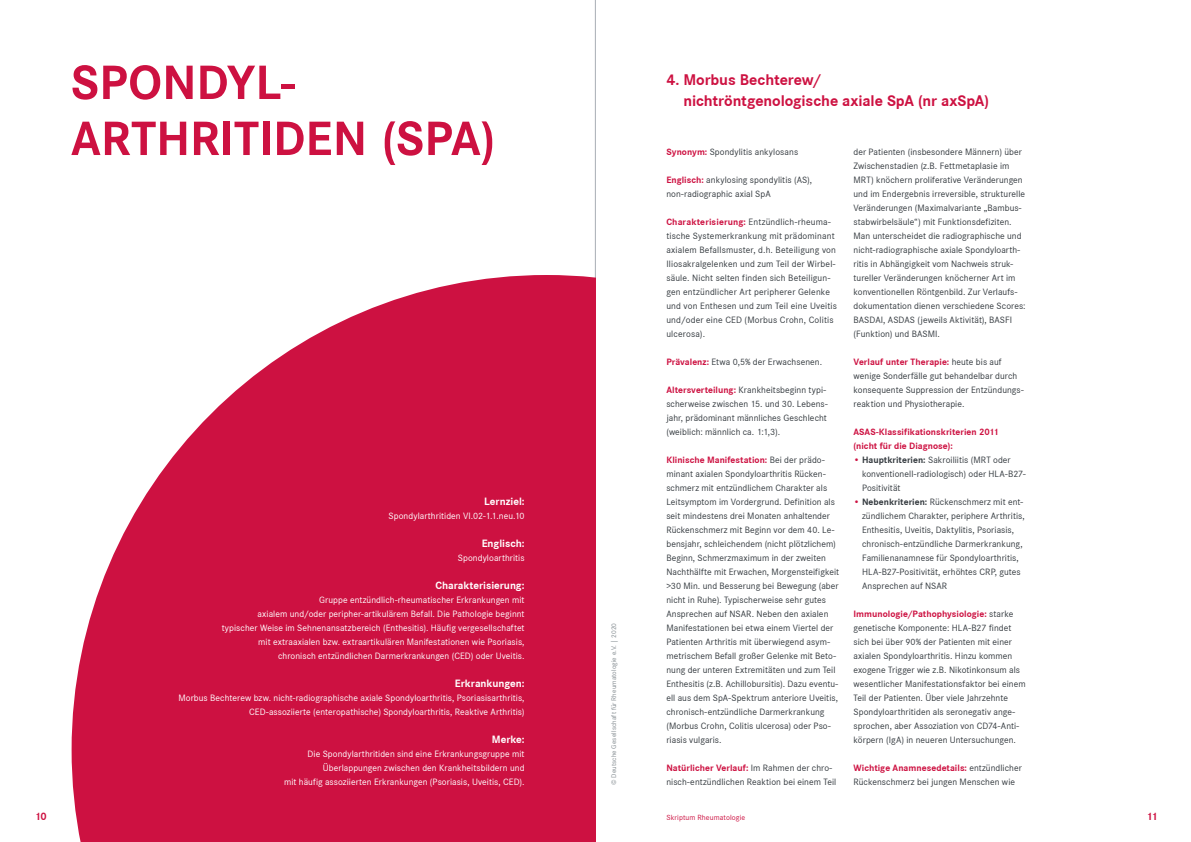
<style>
.page{position:relative;width:1191px;height:842px;background:#fff}
.page>*{position:absolute;margin:0;border:0;box-sizing:border-box;transform-origin:0 0}
.t1{font:700 50px/56px "Corporate S";color:#cd1141}
.t2{font:700 16px/21px "Corporate S";letter-spacing:-.005em;color:#cd1141}
.t3{font:700 11px "Corporate S";color:#fff}
.t4{font:700 11px "Corporate S";color:#cd1141}
.t5{font:9.5px/14px "Corporate S";letter-spacing:.005em;color:#353b40}
.t6{font:9.5px/14px "Corporate S";letter-spacing:.005em;color:#fff;text-align:right}
.t7{font:700 9.5px/14px "Corporate S";letter-spacing:.005em;color:#cd1141}
.t8{font:7.8px "Corporate S";letter-spacing:.015em;color:#cd1141}
.t9{font:7px "Corporate S";letter-spacing:.02em;color:#828a8f}
.s1{font-weight:700;color:#cd1141}
.s2{font-weight:700}
</style>
<div class="page">
<hr style="left:595px;top:0;width:1px;height:842px;background:#a8aeb4">
<svg style="left:72px;top:275px;width:523px;height:567px;fill:#cd1141"></svg>
<h1 class="t1" style="left:71px;top:55px;width:426px">Spondyl&shy;arthritiden (SpA)</h1>
<p class="t3" style="left:484px;top:495px;width:42px">Lernziel:</p>
<p class="t6" style="left:388px;top:509px;width:137px">Spondylarthritiden VI.02-1.1.neu.10</p>
<p class="t3" style="left:482px;top:537px;width:44px">Englisch:</p>
<p class="t6" style="left:458px;top:551px;width:68px">Spondyloarthritis</p>
<p class="t3" style="left:435px;top:579px;width:91px">Charakterisierung:</p>
<p class="t6" style="left:222px;top:593px;width:304px">Gruppe entzündlich-rheumatischer Erkrankungen mit<br>axialem und/oder peripher-artikulärem Befall. Die Pathologie beginnt typischer Weise im Sehnenansatzbereich (Enthesitis). Häufig vergesellschaftet mit extraaxialen bzw. extraartikulären Manifestationen wie Psoriasis, chronisch entzündlichen Darmerkrankungen (CED) oder Uveitis.</p>
<p class="t3" style="left:455px;top:677px;width:71px">Erkrankungen:</p>
<p class="t6" style="left:178px;top:691px;width:348px">Morbus Bechterew bzw. nicht-radiographische axiale Spondyloarthritis, Psoriasisarthritis,<br>CED-assoziierte (enteropathische) Spondyloarthritis, Reaktive Arthritis)</p>
<p class="t3" style="left:492px;top:733px;width:34px">M erke:</p>
<p class="t6" style="left:284px;top:747px;width:242px">Die Spondylarthritiden sind eine Erkrankungsgruppe mit<br>Überlappungen zwischen den Krankheitsbildern und<br>mit häufig assoziierten Erkrankungen (Psoriasis, Uveitis, CED).</p>
<p class="t9" style="left:610px;top:785px;width:164px;rotate:-90deg">© Deutsche Gesellschaft für Rheumatologie e.V. | 2020</p>
<h2 class="t2" style="left:683px;top:69px;width:307px;text-indent:-17px">4. M orbus Bechterew/<br>nichtröntgenologische axiale SpA (nr axSpA)</h2>
<p class="t5" style="left:666px;top:145px;width:133px"><span class="s1">Synonym:</span> Spondylitis ankylosans</p>
<p class="t5" style="left:666px;top:173px;width:147px"><span class="s1">Englisch:</span> ankylosing spondylitis (AS), non-radiographic axial SpA</p>
<p class="t5" style="left:666px;top:215px;width:172px"><span class="s1">Charakterisierung:</span> Entzündlich-rheuma&shy;tische Systemerkrankung mit prädominant axialem Befallsmuster, d.h. Beteiligung von Iliosakralgelenken und zum Teil der Wirbel&shy;säule. Nicht selten finden sich Beteiligun&shy;gen entzündlicher Art peripherer Gelenke und von Enthesen und zum Teil eine Uveitis und/oder eine CED (Morbus Crohn, Colitis ulcerosa).</p>
<p class="t5" style="left:666px;top:355px;width:157px"><span class="s1">Prävalenz:</span> Etwa 0,5% der Erwachsenen.</p>
<p class="t5" style="left:666px;top:383px;width:163px"><span class="s1">Altersverteilung:</span> Krankheitsbeginn typi&shy;scherweise zwischen 15. und 30. Lebens&shy;jahr, prädominant männliches Geschlecht (weiblich: männlich ca. 1:1,3).</p>
<p class="t5" style="left:666px;top:453px;width:174px"><span class="s1">Klinische Manifestation:</span> Bei der prädo&shy;minant axialen Spondyloarthritis Rücken&shy;schmerz mit entzündlichem Charakter als Leitsymptom im Vordergrund. Definition als seit mindestens drei Monaten anhaltender Rückenschmerz mit Beginn vor dem 40. Le&shy;bensjahr, schleichendem (nicht plötzlichem)<br>Beginn, Schmerzmaximum in der zweiten Nachthälfte mit Erwachen, Morgensteifigkeit &gt;30 Min. und Besserung bei Bewegung (aber nicht in Ruhe). Typischerweise sehr gutes Ansprechen auf NSAR. Neben den axialen Manifestationen bei etwa einem Viertel der Patienten Arthritis mit überwiegend asym&shy;metrischem Befall großer Gelenke mit Beto&shy;nung der unteren Extremitäten und zum Teil Enthesitis (z.B. Achillobursitis). Dazu eventu&shy;ell aus dem SpA-Spektrum anteriore Uveitis, chronisch-entzündliche Darmerkrankung (Morbus Crohn, Colitis ulcerosa) oder Pso&shy;riasis vulgaris.</p>
<p class="t5" style="left:666px;top:761px;width:171px"><span class="s1">Natürlicher Verlauf:</span> Im Rahmen der chro&shy;nisch-entzündlichen Reaktion bei einem Teil</p>
<p class="t5" style="left:853px;top:145px;width:174px">der Patienten (insbesondere Männern) über Zwischenstadien (z.B. Fettmetaplasie im MRT) knöchern proliferative Veränderungen und im Endergebnis irreversible, strukturelle Veränderungen (Maximalvariante „Bambus&shy;stabwirbelsäule“) mit Funktionsdefiziten.<br>Man unterscheidet die radiographische und nicht-radiographische axiale Spondyloarth&shy;ritis in Abhängigkeit vom Nachweis struk&shy;tureller Veränderungen knöcherner Art im konventionellen Röntgenbild. Zur Verlaufs&shy;dokumentation dienen verschiedene Scores:<br>BASDAI, ASDAS (jeweils Aktivität), BASFI (Funktion) und BASMI.</p>
<p class="t5" style="left:853px;top:355px;width:172px"><span class="s1">Verlauf unter Therapie:</span> heute bis auf wenige Sonderfälle gut behandelbar durch konsequente Suppression der Entzündungs&shy;reaktion und Physiotherapie.</p>
<p class="t7" style="left:853px;top:425px;width:147px">ASAS-Klassifikationskriterien 2011 (nicht für die Diagnose):</p>
<p class="t5" style="left:862px;top:453px;width:165px;text-indent:-9px"><span class="s1">•</span> <span class="s2">Hauptkriterien:</span> Sakroiliitis (MRT oder konventionell-radiologisch) oder HLA-B27-<br>Positivität</p>
<p class="t5" style="left:862px;top:495px;width:164px;text-indent:-9px"><span class="s1">•</span> <span class="s2">Nebenkriterien:</span> Rückenschmerz mit ent&shy;zündlichem Charakter, periphere Arthritis, Enthesitis, Uveitis, Daktylitis, Psoriasis, chronisch-entzündliche Darmerkrankung, Familienanamnese für Spondyloarthritis, HLA-B27-Positivität, erhöhtes CRP, gutes Ansprechen auf NSAR</p>
<p class="t5" style="left:853px;top:607px;width:174px"><span class="s1">Immunologie/Pathophysiologie:</span> starke genetische Komponente: HLA-B27 findet sich bei über 90% der Patienten mit einer axialen Spondyloarthritis. Hinzu kommen exogene Trigger wie z.B. Nikotinkonsum als wesentlicher Manifestationsfaktor bei einem Teil der Patienten. Über viele Jahrzehnte Spondyloarthritiden als seronegativ ange&shy;sprochen, aber Assoziation von CD74-Anti&shy;körpern (IgA) in neueren Untersuchungen.</p>
<p class="t5" style="left:853px;top:761px;width:170px"><span class="s1">Wichtige Anamnesedetails:</span> entzündlicher<br>Rückenschmerz bei jungen Menschen wie</p>
<p class="t4" style="left:35px;top:810px;width:14px">10</p>
<p class="t8" style="left:666px;top:813px;width:80px">Skriptum Rheumatologie</p>
<p class="t4" style="left:1146px;top:810px;width:13px">11</p>
</div>
